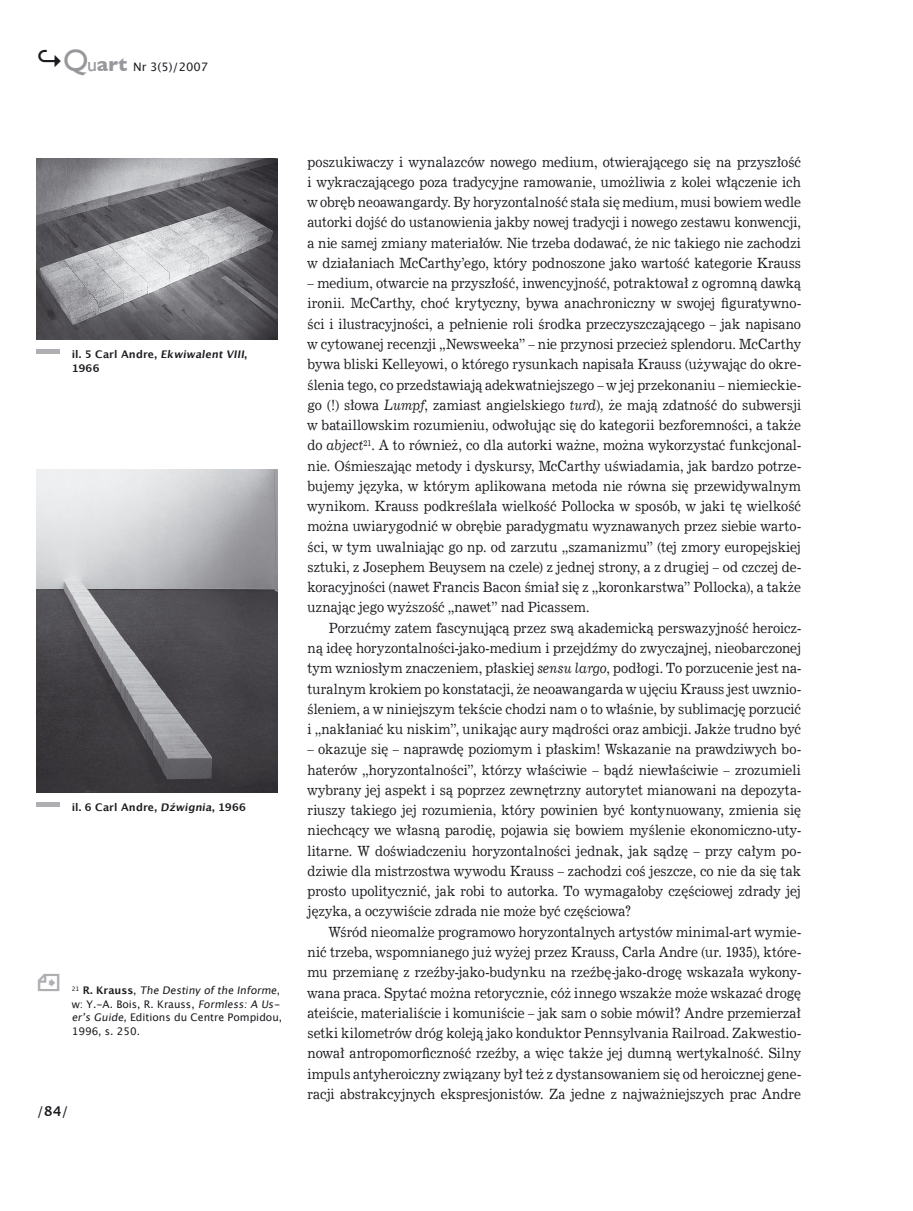
<style>
.page{position:relative;width:913px;height:1211px;background:#fff}
.page>*{position:absolute;margin:0;border:0;box-sizing:border-box;transform-origin:0 0}
.t1{font:14.1px/20.2px "News 702 EU";letter-spacing:.005em;color:#1b1c20;text-align:justify;scale:.89 1}
.t2{font:13.5px "Lucida Grande";color:#1b1c20}
.t3{font:11.7px "Lucida Grande";color:#1b1c20}
.t4{font:10.5px/13.5px "Lucida Grande";color:#1b1c20}
.t5{font:700 10.5px/13.5px "Lucida Grande";letter-spacing:.015em;color:#1b1c20}
.s1{font-weight:700;font-size:27px}
.s2{font-family:"Gill Sans";font-size:30.9px;color:#98989c}
.s3{font-family:"Gill Sans";font-size:19.8px;color:#98989c}
.s4{font-family:"Gill Sans";font-weight:700;font-size:19.8px;color:#98989c}
.s5{font-weight:700}
.s6{font-style:italic}
</style>
<div class="page">
<img style="left:36px;top:469px;width:242px;height:323px">
<img style="left:36px;top:159px;width:242px;height:180px">
<hr style="left:36px;top:349px;width:24px;height:4px;background:#aeafb2">
<hr style="left:36px;top:802px;width:24px;height:4px;background:#aeafb2">
<p class="t3" style="left:36px;top:61px;width:173px"><span class="s1">↪</span><span class="s2">Q</span><span class="s3">u</span><span class="s4">art</span> Nr 3(5)/2007</p>
<p class="t5" style="left:72px;top:347px;width:177px">i l . 5 Ca r l A n d re , Ekwiwalent VIII,<br>1966</p>
<p class="t5" style="left:72px;top:800px;width:176px">il. 6 Carl Andre, Dźwignia, 1966</p>
<p class="t4" style="left:72px;top:983px;width:212px"><sup>2</sup> <sup>1</sup> <span class="s5">R. K ra u s s</span> , The Destiny ofthe Informe, w: Y.-A. Bois, R. Krauss, Formless:A Us&shy;er’s Guide,Editions du Centre Pompidou, 1996, s. 250.</p>
<p class="t2" style="left:37px;top:1102px;width:33px">/<span class="s5">84</span>/</p>
<p class="t1" style="left:307px;top:152px;width:556px">poszukiwaczy i wynalazców nowego medium, otwierającego się na przyszłość i wykraczającego poza tradycyjne ramowanie, umożliwia z kolei włączenie ich w obręb neoawangardy. By horyzontalność stała się medium, musi bowiem wedle autorki dojść do ustanowienia jakby nowej tradycji i nowego zestawu konwencji, a nie samej zmiany materiałów. Nie trzeba dodawać, że nic takiego nie zachodzi w działaniach McCarthy’ego, który podnoszone jako wartość kategorie Krauss</p>
<p class="t1" style="left:307px;top:273px;width:556px">– medium, otwarcie na przyszłość, inwencyjność, potraktował z ogromną dawką</p>
<p class="t1" style="left:307px;top:294px;width:556px">ironii. McCarthy, choć krytyczny, bywa anachroniczny w swojej figuratywno-</p>
<p class="t1" style="left:307px;top:314px;width:556px">ści i ilustracyjności, a pełnienie roli środka przeczyszczającego – jak napisano</p>
<p class="t1" style="left:307px;top:334px;width:556px">w cytowanej recenzji „Newsweeka” – nie przynosi przecież splendoru. McCarthy</p>
<p class="t1" style="left:307px;top:354px;width:556px">bywa bliski Kelleyowi, o którego rysunkach napisała Krauss (używając do okre-</p>
<p class="t1" style="left:307px;top:375px;width:556px">ślenia tego, co przedstawiają adekwatniejszego – w jej przekonaniu – niemieckie-</p>
<p class="t1" style="left:307px;top:395px;width:556px">go (!) słowa <span class="s6">Lumpf</span>, zamiast angielskiego <span class="s6">turd</span>)<span class="s6">,</span> że mają zdatność do subwersji</p>
<p class="t1" style="left:307px;top:415px;width:556px">w bataillowskim rozumieniu, odwołując się do kategorii bezforemności, a także</p>
<p class="t1" style="left:307px;top:435px;width:556px">do <span class="s6">abject</span><sup>21</sup>. A to również, co dla autorki ważne, można wykorzystać funkcjonal-</p>
<p class="t1" style="left:307px;top:456px;width:556px">nie. Ośmieszając metody i dyskursy, McCarthy uświadamia, jak bardzo potrze-</p>
<p class="t1" style="left:307px;top:476px;width:556px">bujemy języka, w którym aplikowana metoda nie równa się przewidywalnym</p>
<p class="t1" style="left:307px;top:496px;width:556px">wynikom. Krauss podkreślała wielkość Pollocka w sposób, w jaki tę wielkość</p>
<p class="t1" style="left:307px;top:516px;width:556px">można uwiarygodnić w obrębie paradygmatu wyznawanych przez siebie warto-</p>
<p class="t1" style="left:307px;top:537px;width:556px">ści, w tym uwalniając go np. od zarzutu „szamanizmu” (tej zmory europejskiej</p>
<p class="t1" style="left:307px;top:557px;width:556px">sztuki, z Josephem Beuysem na czele) z jednej strony, a z drugiej – od czczej de-</p>
<p class="t1" style="left:307px;top:577px;width:556px">koracyjności (nawet Francis Bacon śmiał się z „koronkarstwa” Pollocka), a także</p>
<p class="t1" style="left:307px;top:597px;width:318px">uznając jego wyższość „nawet” nad Picassem.</p>
<p class="t1" style="left:329px;top:618px;width:532px">Porzućmy zatem fascynującą przez swą akademicką perswazyjność heroicz-</p>
<p class="t1" style="left:307px;top:638px;width:556px">ną ideę horyzontalności-jako-medium i przejdźmy do zwyczajnej, nieobarczonej</p>
<p class="t1" style="left:307px;top:658px;width:556px">tym wzniosłym znaczeniem, płaskiej <span class="s6">sensu largo</span>, podłogi. To porzucenie jest na-</p>
<p class="t1" style="left:307px;top:678px;width:556px">turalnym krokiem po konstatacji, że neoawangarda w ujęciu Krauss jest uwznio-</p>
<p class="t1" style="left:307px;top:699px;width:556px">śleniem, a w niniejszym tekście chodzi nam o to właśnie, by sublimację porzucić</p>
<p class="t1" style="left:307px;top:719px;width:556px">i „nakłaniać ku niskim”, unikając aury mądrości oraz ambicji. Jakże trudno być</p>
<p class="t1" style="left:307px;top:739px;width:556px">– okazuje się – naprawdę poziomym i płaskim! Wskazanie na prawdziwych bo-</p>
<p class="t1" style="left:307px;top:759px;width:556px">haterów „horyzontalności”, którzy właściwie – bądź niewłaściwie – zrozumieli</p>
<p class="t1" style="left:307px;top:780px;width:556px">wybrany jej aspekt i są poprzez zewnętrzny autorytet mianowani na depozyta-</p>
<p class="t1" style="left:307px;top:800px;width:556px">riuszy takiego jej rozumienia, który powinien być kontynuowany, zmienia się</p>
<p class="t1" style="left:307px;top:820px;width:556px">niechcący we własną parodię, pojawia się bowiem myślenie ekonomiczno-uty-</p>
<p class="t1" style="left:307px;top:840px;width:556px">litarne. W doświadczeniu horyzontalności jednak, jak sądzę – przy całym po-</p>
<p class="t1" style="left:307px;top:861px;width:556px">dziwie dla mistrzostwa wywodu Krauss – zachodzi coś jeszcze, co nie da się tak</p>
<p class="t1" style="left:307px;top:881px;width:556px">prosto upolitycznić, jak robi to autorka. To wymagałoby częściowej zdrady jej</p>
<p class="t1" style="left:307px;top:901px;width:365px">języka, a oczywiście zdrada nie może być częściowa?</p>
<p class="t1" style="left:329px;top:921px;width:532px">Wśród nieomalże programowo horyzontalnych artystów minimal-art wymie-</p>
<p class="t1" style="left:307px;top:942px;width:556px">nić trzeba, wspomnianego już wyżej przez Krauss, Carla Andre (ur. 1935), które-</p>
<p class="t1" style="left:307px;top:962px;width:556px">mu przemianę z rzeźby-jako-budynku na rzeźbę-jako-drogę wskazała wykony-</p>
<p class="t1" style="left:307px;top:982px;width:556px">wana praca. Spytać można retorycznie, cóż innego wszakże może wskazać drogę</p>
<p class="t1" style="left:307px;top:1002px;width:556px">ateiście, materialiście i komuniście – jak sam o sobie mówił? Andre przemierzał</p>
<p class="t1" style="left:307px;top:1023px;width:556px">setki kilometrów dróg koleją jako konduktor Pennsylvania Railroad. Zakwestio-</p>
<p class="t1" style="left:307px;top:1043px;width:556px">nował antropomorficzność rzeźby, a więc także jej dumną wertykalność. Silny</p>
<p class="t1" style="left:307px;top:1063px;width:556px">impuls antyheroiczny związany był też z dystansowaniem się od heroicznej gene-</p>
<p class="t1" style="left:307px;top:1083px;width:556px">racji abstrakcyjnych ekspresjonistów. Za jedne z najważniejszych prac Andre</p>
</div>
